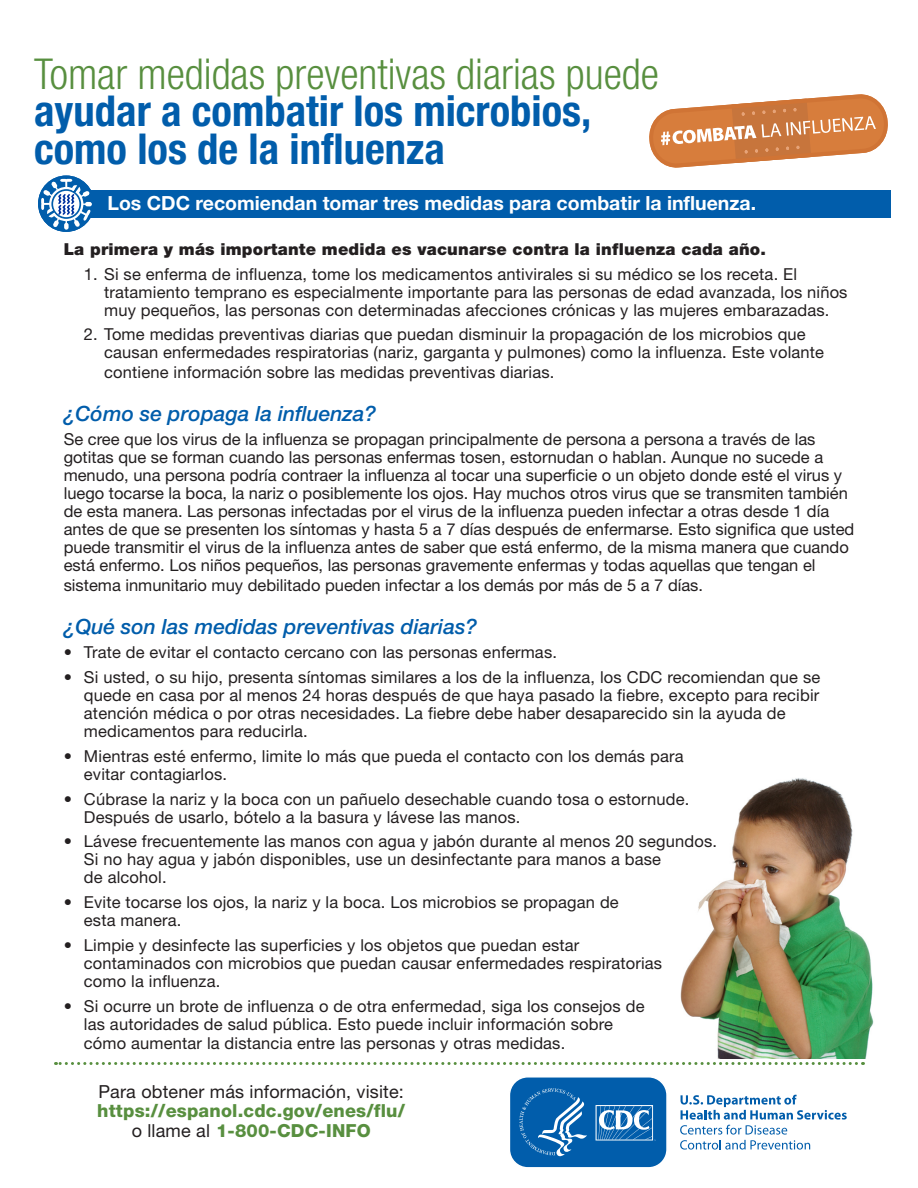
<style>
.page{position:relative;width:918px;height:1188px;background:#fff}
.page>*{position:absolute;margin:0;border:0;box-sizing:border-box;transform-origin:0 0}
.t1{font:700 condensed 42.6px/37.5px "Helvetica Neue LT Std";color:#015dab}
.t2{font:italic 500 21px "Helvetica Neue LT Std";color:#015dab}
.H1a{font:700 19.5px "Helvetica Neue LT Std";color:#fff}
.Information{font:800 18px/19.5px "Helvetica Neue LT Std";letter-spacing:.01em;color:#588f3f;text-align:center}
.B1__Body{font:16.5px/18px "Helvetica Neue LT Std";letter-spacing:.01em;color:#231f20}
.B1__Body-2{font:900 16.5px "Helvetica Neue LT Std";letter-spacing:.01em;color:#231f20}
.s1{font-weight:300;color:#588f3f}
.s2{font-weight:400;color:#231f20}
</style>
<div class="page">
<img style="left:680px;top:778px;width:194px;height:280px">
<div style="left:86px;top:190px;width:805px;height:28px;background:#015dab"></div>
<svg style="left:38px;top:176px;width:54px;height:56px"></svg>
<svg style="left:680px;top:1095px;width:167px;height:55px"></svg>
<svg style="left:510px;top:1077px;width:157px;height:91px;background:#2574b6"></svg>
<svg style="left:56px;top:1062px;width:800px;height:3px"></svg>
<svg style="left:649px;top:94px;width:239px;height:74px"></svg>
<h1 class="t1" style="left:34px;top:54px;width:626px"><span class="s1">Tomar medidas preventivas diarias puede </span>ayudar a combatir los microbios, como los de la influenza</h1>
<h1 class="H1a" style="left:107px;top:191px;width:650px">Los CDC recomiendan tomar tres medidas para combatir la influenza.</h1>
<p class="B1__Body-2" style="left:64px;top:239px;width:704px">La primera y más importante medida es vacunarse contra la influenza cada año.</p>
<p class="B1__Body" style="left:104px;top:265px;width:745px;text-indent:-20px">1. Si se enferma de influenza, tome los medicamentos antivirales si su médico se los receta. El tratamiento temprano es especialmente importante para las personas de edad avanzada, los niños muy pequeños, las personas con determinadas afecciones crónicas y las mujeres embarazadas.</p>
<p class="B1__Body" style="left:104px;top:325px;width:721px;text-indent:-20px">2. Tome medidas preventivas diarias que puedan disminuir la propagación de los microbios que causan enfermedades respiratorias (nariz, garganta y pulmones) como la influenza. Este volante</p>
<p class="B1__Body" style="left:104px;top:363px;width:452px">contiene información sobre las medidas preventivas diarias.</p>
<h2 class="t2" style="left:64px;top:401px;width:314px">¿Cómo se propaga la influenza?</h2>
<p class="B1__Body" style="left:64px;top:430px;width:792px">Se cree que los virus de la influenza se propagan principalmente de persona a persona a través de las gotitas que se forman cuando las personas enfermas tosen, estornudan o hablan. Aunque no sucede a menudo, una persona podría contraer la influenza al tocar una superficie o un objeto donde esté el virus y luego tocarse la boca, la nariz o posiblemente los ojos. Hay muchos otros virus que se transmiten también de esta manera. Las personas infectadas por el virus de la influenza pueden infectar a otras desde 1 día antes de que se presenten los síntomas y hasta 5 a 7 días después de enfermarse. Esto significa que usted puede transmitir el virus de la influenza antes de saber que está enfermo, de la misma manera que cuando está enfermo. Los niños pequeños, las personas gravemente enfermas y todas aquellas que tengan el</p>
<p class="B1__Body" style="left:64px;top:576px;width:641px">sistema inmunitario muy debilitado pueden infectar a los demás por más de 5 a 7 días.</p>
<h2 class="t2" style="left:64px;top:614px;width:415px">¿Qué son las medidas preventivas diarias?</h2>
<p class="B1__Body" style="left:64px;top:643px;width:495px">• Trate de evitar el contacto cercano con las personas enfermas.</p>
<p class="B1__Body" style="left:84px;top:668px;width:738px;text-indent:-20px">• Si usted, o su hijo, presenta síntomas similares a los de la influenza, los CDC recomiendan que se quede en casa por al menos 24 horas después de que haya pasado la fiebre, excepto para recibir atención médica o por otras necesidades. La fiebre debe haber desaparecido sin la ayuda de medicamentos para reducirla.</p>
<p class="B1__Body" style="left:84px;top:747px;width:601px;text-indent:-20px">• Mientras esté enfermo, limite lo más que pueda el contacto con los demás para evitar contagiarlos.</p>
<p class="B1__Body" style="left:84px;top:790px;width:607px;text-indent:-20px">• Cúbrase la nariz y la boca con un pañuelo desechable cuando tosa o estornude.<br>Después de usarlo, bótelo a la basura y lávese las manos.</p>
<p class="B1__Body" style="left:84px;top:832px;width:635px;text-indent:-20px">• Lávese frecuentemente las manos con agua y jabón durante al menos 20 segundos.<br>Si no hay agua y jabón disponibles, use un desinfectante para manos a base<br>de alcohol.</p>
<p class="B1__Body" style="left:84px;top:893px;width:536px;text-indent:-20px">• Evite tocarse los ojos, la nariz y la boca. Los microbios se propagan de esta manera.</p>
<p class="B1__Body" style="left:84px;top:936px;width:580px;text-indent:-20px">• Limpie y desinfecte las superficies y los objetos que puedan estar contaminados con microbios que puedan causar enfermedades respiratorias como la influenza.</p>
<p class="B1__Body" style="left:84px;top:997px;width:562px;text-indent:-20px">• Si ocurre un brote de influenza o de otra enfermedad, siga los consejos de las autoridades de salud pública. Esto puede incluir información sobre</p>
<p class="B1__Body" style="left:84px;top:1034px;width:483px">cómo aumentar la distancia entre las personas y otras medidas.</p>
<p class="Information" style="left:97px;top:1081px;width:309px"><span class="s2">Para obtener más información, visite: </span>https://espanol.cdc.gov/enes/flu/ <span class="s2">o llame al</span> 1-800-CDC-INFO</p>
</div>
